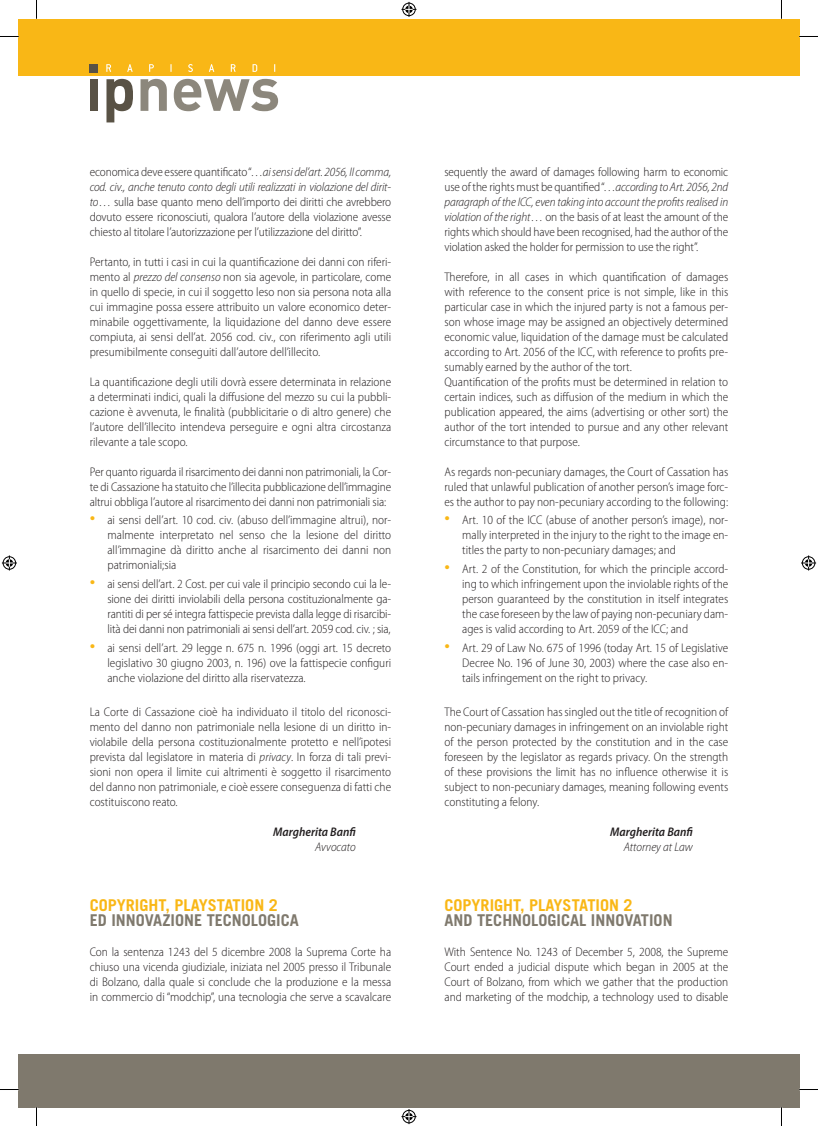
<style>
.page{position:relative;width:818px;height:1126px;background:#fff}
.page>*{position:absolute;margin:0;border:0;box-sizing:border-box;transform-origin:0 0}
.t1{font:700 16.25px "Trade Gothic LT Std";color:#7f796d}
.t2{font:700 16.25px "Trade Gothic LT Std";color:#f9b716}
.t3{font:300 semi-condensed 12.5px/15px "Myriad Pro";color:#231f20;text-align:justify}
.t4{font:italic 600 semi-condensed 12.5px "Myriad Pro";color:#231f20}
.t5{font:italic 300 semi-condensed 12.5px "Myriad Pro";color:#231f20}
.s1{font-style:italic}
.s2{font-size:22.5px;color:#f9b716}
</style>
<div class="page">
<div style="left:19px;top:19px;width:779px;height:56px;background:#f9b716"></div>
<div style="left:19px;top:1053px;width:779px;height:54px;background:#7f796d"></div>
<svg style="left:140px;top:79px;width:27px;height:32px"></svg>
<svg style="left:174px;top:79px;width:104px;height:32px"></svg>
<svg style="left:106px;top:64px;width:5px;height:8px"></svg>
<svg style="left:127px;top:64px;width:5px;height:8px"></svg>
<svg style="left:149px;top:64px;width:5px;height:8px"></svg>
<svg style="left:188px;top:64px;width:5px;height:8px"></svg>
<svg style="left:209px;top:64px;width:5px;height:8px"></svg>
<svg style="left:231px;top:64px;width:4px;height:8px"></svg>
<svg style="left:252px;top:64px;width:5px;height:8px"></svg>
<div style="left:90px;top:64px;width:8px;height:8px;background:#595245"></div>
<div style="left:90px;top:79px;width:8px;height:32px;background:#595245"></div>
<svg style="left:106px;top:79px;width:27px;height:43px"></svg>
<svg style="left:0;top:36px;width:19px;height:1px"></svg>
<svg style="left:798px;top:36px;width:19px;height:1px"></svg>
<svg style="left:0;top:1088px;width:19px;height:2px"></svg>
<svg style="left:798px;top:1088px;width:19px;height:2px"></svg>
<svg style="left:36px;top:0;width:1px;height:19px"></svg>
<svg style="left:36px;top:1107px;width:1px;height:18px"></svg>
<svg style="left:401px;top:2px;width:15px;height:15px"></svg>
<svg style="left:401px;top:1109px;width:15px;height:14px"></svg>
<svg style="left:2px;top:555px;width:15px;height:15px"></svg>
<svg style="left:801px;top:555px;width:14px;height:15px"></svg>
<p class="t3" style="left:90px;top:164px;width:303px">economica deve essere quantificato “…<span class="s1">ai sensi del’art. 2056, II comma, cod. civ., anche tenuto conto degli utili realizzati in violazione del dirit&shy;to</span>… sulla base quanto meno dell’importo dei diritti che avrebbero dovuto essere riconosciuti, qualora l’autore della violazione avesse chiesto al titolare l’autorizzazione per l’utilizzazione del diritto”.</p>
<p class="t3" style="left:90px;top:254px;width:303px">Pertanto, in tutti i casi in cui la quantificazione dei danni con riferi&shy;mento al <span class="s1">prezzo del consenso</span> non sia agevole, in particolare, come in quello di specie, in cui il soggetto leso non sia persona nota alla cui immagine possa essere attribuito un valore economico deter&shy;minabile oggettivamente, la liquidazione del danno deve essere compiuta, ai sensi dell’at. 2056 cod. civ., con riferimento agli utili presumibilmente conseguiti dall’autore dell’illecito.</p>
<p class="t3" style="left:90px;top:374px;width:303px">La quantificazione degli utili dovrà essere determinata in relazione a determinati indici, quali la diffusione del mezzo su cui la pubbli&shy;cazione è avvenuta, le finalità (pubblicitarie o di altro genere) che l’autore dell’illecito intendeva perseguire e ogni altra circostanza rilevante a tale scopo.</p>
<p class="t3" style="left:90px;top:464px;width:303px">Per quanto riguarda il risarcimento dei danni non patrimoniali, la Cor&shy;te di Cassazione ha statuito che l’illecita pubblicazione dell’immagine altrui obbliga l’autore al risarcimento dei danni non patrimoniali sia:</p>
<p class="t3" style="left:107px;top:512px;width:285px;text-indent:-18px"><span class="s2">•</span> ai sensi dell’art. 10 cod. civ. (abuso dell’immagine altrui), nor&shy;malmente interpretato nel senso che la lesione del diritto all’immagine dà diritto anche al risarcimento dei danni non patrimoniali;sia</p>
<p class="t3" style="left:107px;top:576px;width:285px;text-indent:-18px"><span class="s2">•</span> ai sensi dell’art. 2 Cost. per cui vale il principio secondo cui la le&shy;sione dei diritti inviolabili della persona costituzionalmente ga&shy;rantiti di per sé integra fattispecie prevista dalla legge di risarcibi&shy;lità dei danni non patrimoniali ai sensi dell’art. 2059 cod. civ. ; sia,</p>
<p class="t3" style="left:107px;top:639px;width:285px;text-indent:-18px"><span class="s2">•</span> ai sensi dell’art. 29 legge n. 675 n. 1996 (oggi art. 15 decreto legislativo 30 giugno 2003, n. 196) ove la fattispecie configuri anche violazione del diritto alla riservatezza.</p>
<p class="t3" style="left:90px;top:704px;width:303px">La Corte di Cassazione cioè ha individuato il titolo del riconosci&shy;mento del danno non patrimoniale nella lesione di un diritto in&shy;violabile della persona costituzionalmente protetto e nell’ipotesi prevista dal legislatore in materia di <span class="s1">privacy</span>. In forza di tali previ&shy;sioni non opera il limite cui altrimenti è soggetto il risarcimento del danno non patrimoniale, e cioè essere conseguenza di fatti che costituiscono reato.</p>
<p class="t4" style="left:273px;top:823px;width:84px">Margherita Banfi</p>
<p class="t5" style="left:315px;top:839px;width:42px">Avvocato</p>
<h1 class="t2" style="left:90px;top:895px;width:189px">COPYRIGHT, PLAYSTATION 2</h1>
<h1 class="t1" style="left:90px;top:910px;width:210px">ED INNOVAZIONE TECNOLOGICA</h1>
<p class="t3" style="left:90px;top:944px;width:303px">Con la sentenza 1243 del 5 dicembre 2008 la Suprema Corte ha chiuso una vicenda giudiziale, iniziata nel 2005 presso il Tribunale di Bolzano, dalla quale si conclude che la produzione e la messa in commercio di “modchip”, una tecnologia che serve a scavalcare</p>
<p class="t3" style="left:444px;top:164px;width:285px">sequently the award of damages following harm to economic use of the rights must be quantified “…<span class="s1">according to Art. 2056, 2nd paragraph of the ICC, even taking into account the profits realised in violation of the right</span>… on the basis of at least the amount of the rights which should have been recognised, had the author of the violation asked the holder for permission to use the right”.</p>
<p class="t3" style="left:444px;top:269px;width:285px;text-align:left">Therefore, in all cases in which quantification of damages with reference to the consent price is not simple, like in this particular case in which the injured party is not a famous per&shy;son whose image may be assigned an objectively determined economic value, liquidation of the damage must be calculated according to Art. 2056 of the ICC, with reference to profits pre&shy;sumably earned by the author of the tort.<br>Quantification of the profits must be determined in relation to certain indices, such as diffusion of the medium in which the publication appeared, the aims (advertising or other sort) the author of the tort intended to pursue and any other relevant circumstance to that purpose.</p>
<p class="t3" style="left:444px;top:464px;width:285px">As regards non-pecuniary damages, the Court of Cassation has ruled that unlawful publication of another person’s image forc&shy;es the author to pay non-pecuniary according to the following:</p>
<p class="t3" style="left:462px;top:512px;width:267px;text-indent:-18px"><span class="s2">•</span> Art. 10 of the ICC (abuse of another person’s image), nor&shy;mally interpreted in the injury to the right to the image en&shy;titles the party to non-pecuniary damages; and</p>
<p class="t3" style="left:462px;top:561px;width:267px;text-indent:-18px"><span class="s2">•</span> Art. 2 of the Constitution, for which the principle accord&shy;ing to which infringement upon the inviolable rights of the person guaranteed by the constitution in itself integrates the case foreseen by the law of paying non-pecuniary dam&shy;ages is valid according to Art. 2059 of the ICC; and</p>
<p class="t3" style="left:462px;top:639px;width:267px;text-indent:-18px"><span class="s2">•</span> Art. 29 of Law No. 675 of 1996 (today Art. 15 of Legislative Decree No. 196 of June 30, 2003) where the case also en&shy;tails infringement on the right to privacy.</p>
<p class="t3" style="left:444px;top:704px;width:285px">The Court of Cassation has singled out the title of recognition of non-pecuniary damages in infringement on an inviolable right of the person protected by the constitution and in the case foreseen by the legislator as regards privacy. On the strength of these provisions the limit has no influence otherwise it is subject to non-pecuniary damages, meaning following events constituting a felony.</p>
<p class="t4" style="left:610px;top:823px;width:84px">Margherita Banfi</p>
<p class="t5" style="left:623px;top:839px;width:71px">Attorney at Law</p>
<h1 class="t2" style="left:444px;top:895px;width:189px">COPYRIGHT, PLAYSTATION 2</h1>
<h1 class="t1" style="left:444px;top:910px;width:229px">AND TECHNOLOGICAL INNOVATION</h1>
<p class="t3" style="left:444px;top:944px;width:285px">With Sentence No. 1243 of December 5, 2008, the Supreme Court ended a judicial dispute which began in 2005 at the Court of Bolzano, from which we gather that the production and marketing of the modchip, a technology used to disable</p>
</div>
